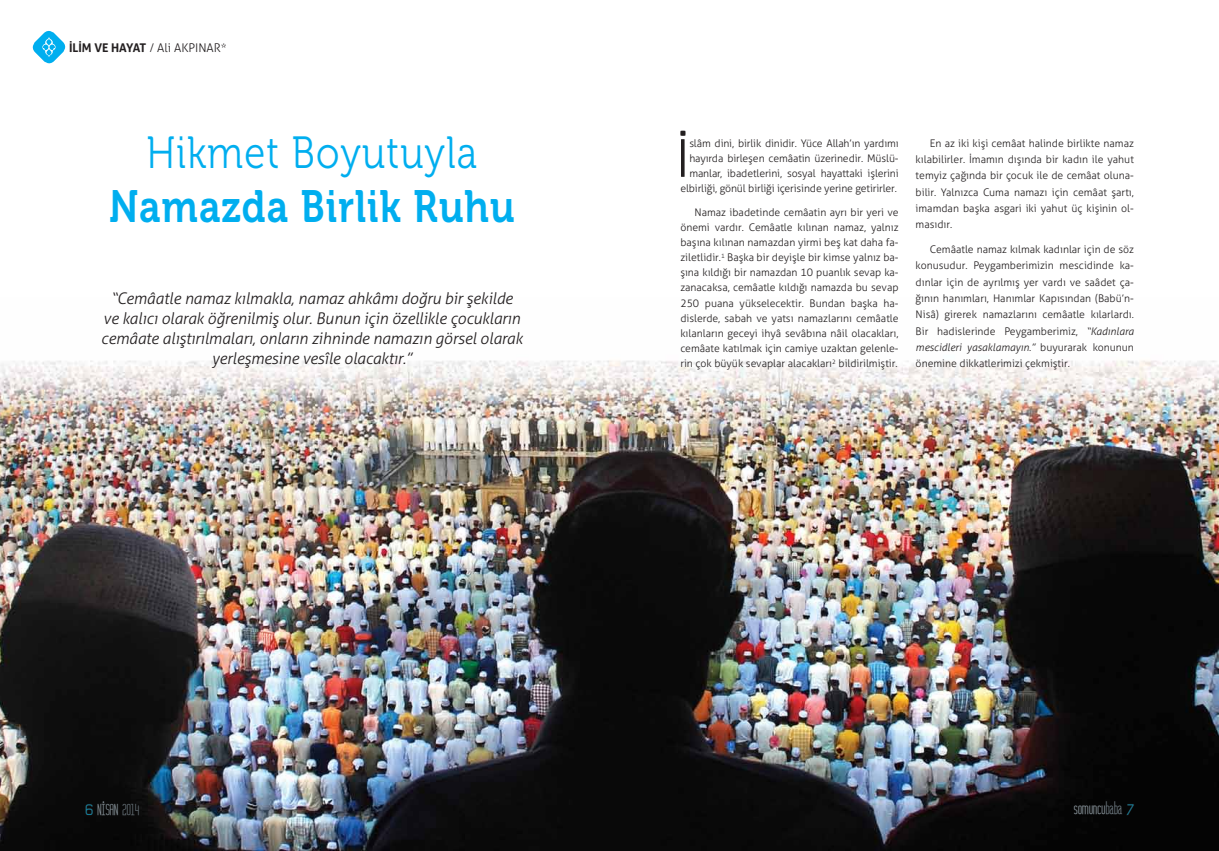
<style>
.page{position:relative;width:1219px;height:851px;background:#fff}
.page>*{position:absolute;margin:0;border:0;box-sizing:border-box;transform-origin:0 0}
.t1{font:300 52.1px "Aller";color:#231f20}
.t2{font:45px "Museo 700";letter-spacing:.03em;color:#00aeef;scale:.85 1}
.t3{font:45px "Museo 300";letter-spacing:.03em;color:#00aeef;scale:.85 1}
.t4{font:italic 300 16px/20px "Aller";letter-spacing:-.01em;color:#231f20;text-align:center}
.t5{font:16px "Peter Pierre";color:#88939a}
.t6{font:14px "Peter Pierre";color:#88939a}
.t7{font:300 12px "Aller";color:#231f20}
.t8{font:300 10.5px/16.3px "Aller";letter-spacing:-.01em;color:#231f20;text-align:justify}
.s1{font-weight:700}
.s2{font-style:italic}
.s3{font-family:"Mister Giacco";font-weight:300;font-size:16px;color:#0d92b4}
.s4{color:#68737a}
.s5{font-family:"Mister Giacco";font-weight:300;color:#0d92b4}
</style>
<div class="page">
<img style="left:0;top:360px;width:1219px;height:490px">
<svg style="left:32px;top:30px;width:34px;height:34px"></svg>
<svg style="left:85px;top:803px;width:8px;height:12px"></svg>
<svg style="left:1126px;top:803px;width:8px;height:12px"></svg>
<p class="t7" style="left:69px;top:40px;width:159px"><span class="s1">İLİM VE HAYAT</span> / Ali AKPINAR*</p>
<h2 class="t3" style="left:147px;top:128px;width:390px">Hikmet Boyutuyla</h2>
<h2 class="t2" style="left:109px;top:181px;width:479px">Namazda Birlik Ruhu</h2>
<h3 class="t4" style="left:101px;top:288px;width:423px">“Cemâatle namaz kılmakla, namaz ahkâmı doğru bir şekilde<br>ve kalıcı olarak öğrenilmiş olur. Bunun için özellikle çocukların cemâate alıştırılmaları, onların zihninde namazın görsel olarak yerleşmesine vesîle olacaktır.”</h3>
<h1 class="t1" style="left:676px;top:127px;width:16px">İ</h1>
<p class="t8" style="left:680px;top:135px;width:220px;line-height:15.1px;text-align:right">slâm dini, birlik dinidir. Yüce Allah’ın yardımı hayırda birleşen cemâatin üzerinedir. Müslü&shy;manlar, ibadetlerini, sosyal hayattaki işlerini elbirliği, gönül birliği içerisinde yerine getirirler.</p>
<p class="t8" style="left:680px;top:204px;width:220px;line-height:15.2px;text-indent:14px">Namaz ibadetinde cemâatin ayrı bir yeri ve önemi vardır. Cemâatle kılınan namaz, yalnız başına kılınan namazdan yirmi beş kat daha fa&shy;ziletlidir.<sup>1</sup> Başka bir deyişle bir kimse yalnız ba&shy;şına kıldığı bir namazdan 10 puanlık sevap ka&shy;zanacaksa, cemâatle kıldığı namazda bu sevap 250 puana yükselecektir. Bundan başka ha&shy;dislerde, sabah ve yatsı namazlarını cemâatle kılanların geceyi ihyâ sevâbına nâil olacakları, cemâate katılmak için camiye uzaktan gelenle&shy;rin çok büyük sevaplar alacakları<sup>2</sup> bildirilmiştir.</p>
<p class="t8" style="left:916px;top:135px;width:220px;text-indent:14px">En az iki kişi cemâat halinde birlikte namaz kılabilirler. İmamın dışında bir kadın ile yahut temyiz çağında bir çocuk ile de cemâat oluna&shy;bilir. Yalnızca Cuma namazı için cemâat şartı, imamdan başka asgari iki yahut üç kişinin ol&shy;masıdır.</p>
<p class="t8" style="left:916px;top:241px;width:220px;text-indent:14px">Cemâatle namaz kılmak kadınlar için de söz konusudur. Peygamberimizin mescidinde ka&shy;dınlar için de ayrılmış yer vardı ve saâdet ça&shy;ğının hanımları, Hanımlar Kapısından (Babü’n-Nisâ) girerek namazlarını cemâatle kılarlardı.<br>Bir hadislerinde Peygamberimiz, <span class="s2">“Kadınlara mescidleri yasaklamayın.”</span> buyurarak konunun önemine dikkatlerimizi çekmiştir.</p>
<h3 class="t6" style="left:85px;top:800px;width:56px"><span class="s3">6</span> NİSAN <span class="s4">2014</span></h3>
<h3 class="t5" style="left:1074px;top:797px;width:62px">somuncu<span class="s4">baba</span> <span class="s5">7</span></h3>
</div>
